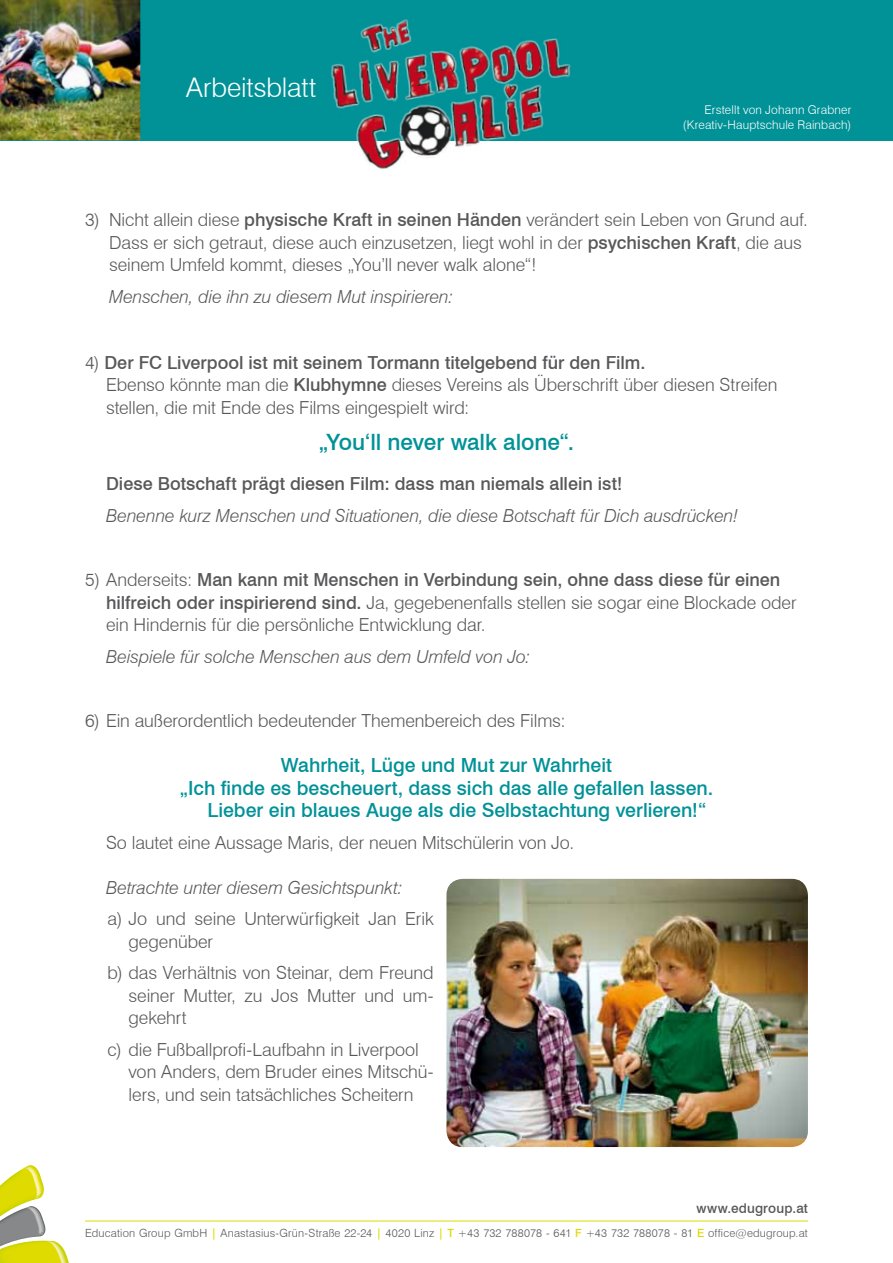
<style>
.page{position:relative;width:893px;height:1263px;background:#fff}
.page>*{position:absolute;margin:0;border:0;box-sizing:border-box;transform-origin:0 0}
.t1{font:300 27px "Swiss 721 BT";letter-spacing:-.005em;color:#fff}
.t2{font:500 22.5px "Swiss 721 BT";letter-spacing:-.005em;color:#009297}
.t3{font:500 19.5px "Swiss 721 BT";color:#009297}
.t4{font:300 18px/22.5px "Swiss 721 BT";letter-spacing:-.005em;color:#58585a}
.t5{font:italic 300 18px "Swiss 721 BT";letter-spacing:-.005em;color:#58585a}
.t6{font:500 18px "Swiss 721 BT";color:#58585a}
.t7{font:500 13.5px "Swiss 721 BT";letter-spacing:.01em;color:#58585a}
.t8{font:300 12px/14.4px "Swiss 721 BT";letter-spacing:.015em;color:#fff;text-align:right}
.t9{font:300 11.25px "Swiss 721 BT";letter-spacing:.015em;color:#58585a}
.s1{font-weight:500}
.s2{font-weight:500;color:#dfdb00}
</style>
<div class="page">
<div style="left:0;top:0;width:893px;height:140px;background:#009297"></div>
<img style="left:0;top:0;width:140px;height:140px">
<svg style="left:0;top:1165px;width:69px;height:98px"></svg>
<hr style="left:85px;top:1220px;width:723px;height:1px;background:#dfdb00">
<img style="left:325px;top:19px;width:257px;height:150px">
<img style="left:446px;top:879px;width:362px;height:268px">
<h1 class="t1" style="left:186px;top:71px;width:132px">Arbeitsblatt</h1>
<p class="t8" style="left:683px;top:103px;width:170px">Erstellt von Johann Grabner (Kreativ-Hauptschule Rainbach)</p>
<p class="t4" style="left:109px;top:208px;width:700px;text-indent:-24px">3) Nicht allein diese <span class="s1">physische Kraft in seinen Händen</span> verändert sein Leben von Grund auf.<br>Dass er sich getraut, diese auch einzusetzen, liegt wohl in der <span class="s1">psychischen Kraft</span>, die aus seinem Umfeld kommt, dieses „You’ll never walk alone“!</p>
<p class="t5" style="left:109px;top:285px;width:346px">Menschen, die ihn zu diesem Mut inspirieren:</p>
<p class="t4" style="left:106px;top:351px;width:673px;text-indent:-21px">4) <span class="s1">Der FC Liverpool ist mit seinem Tormann titelgebend für den Film.<br></span>Ebenso könnte man die <span class="s1">Klubhymne</span> dieses Vereins als Überschrift über diesen Streifen stellen, die mit Ende des Films eingespielt wird:</p>
<p class="t2" style="left:319px;top:428px;width:257px">„You‘ll never walk alone“.</p>
<p class="t6" style="left:106px;top:473px;width:518px">Diese Botschaft prägt diesen Film: dass man niemals allein ist!</p>
<p class="t5" style="left:106px;top:504px;width:634px">Benenne kurz Menschen und Situationen, die diese Botschaft für Dich ausdrücken!</p>
<p class="t4" style="left:106px;top:568px;width:692px;text-indent:-21px">5) Anderseits: <span class="s1">Man kann mit Menschen in Verbindung sein, ohne dass diese für einen hilfreich oder inspirierend sind.</span> Ja, gegebenenfalls stellen sie sogar eine Blockade oder ein Hindernis für die persönliche Entwicklung dar.</p>
<p class="t5" style="left:106px;top:645px;width:426px">Beispiele für solche Menschen aus dem Umfeld von Jo:</p>
<p class="t4" style="left:85px;top:709px;width:482px">6) Ein außerordentlich bedeutender Themenbereich des Films:</p>
<p class="t3" style="left:281px;top:753px;width:333px">Wahrheit, Lüge und Mut zur Wahrheit</p>
<p class="t3" style="left:180px;top:776px;width:535px">„Ich finde es bescheuert, dass sich das alle gefallen lassen.</p>
<p class="t3" style="left:207px;top:799px;width:500px">Lieber ein blaues Auge als die Selbstachtung verlieren!“</p>
<p class="t4" style="left:106px;top:831px;width:470px">So lautet eine Aussage Maris, der neuen Mitschülerin von Jo.</p>
<p class="t5" style="left:106px;top:876px;width:298px">Betrachte unter diesem Gesichtspunkt:</p>
<p class="t4" style="left:129px;top:907px;width:307px;text-indent:-21px">a) Jo und seine Unterwürfigkeit Jan Erik gegenüber</p>
<p class="t4" style="left:129px;top:961px;width:307px;text-align:justify;text-indent:-21px">b) das Verhältnis von Steinar, dem Freund seiner Mutter, zu Jos Mutter und um&shy;gekehrt</p>
<p class="t4" style="left:129px;top:1038px;width:307px;text-indent:-21px">c) die Fußballprofi-Laufbahn in Liverpool von Anders, dem Bruder eines Mitschü&shy;lers, und sein tatsächliches Scheitern</p>
<p class="t7" style="left:697px;top:1200px;width:113px">www.edugroup.at</p>
<p class="t9" style="left:85px;top:1226px;width:724px">Education Group GmbH <span class="s2">|</span> Anastasius-Grün-Straße 22-24 <span class="s2">|</span> 4020 Linz <span class="s2">| T</span> +43 732 788078 - 641 <span class="s2">F</span> +43 732 788078 - 81 <span class="s2">E</span> office@edugroup.at</p>
</div>
